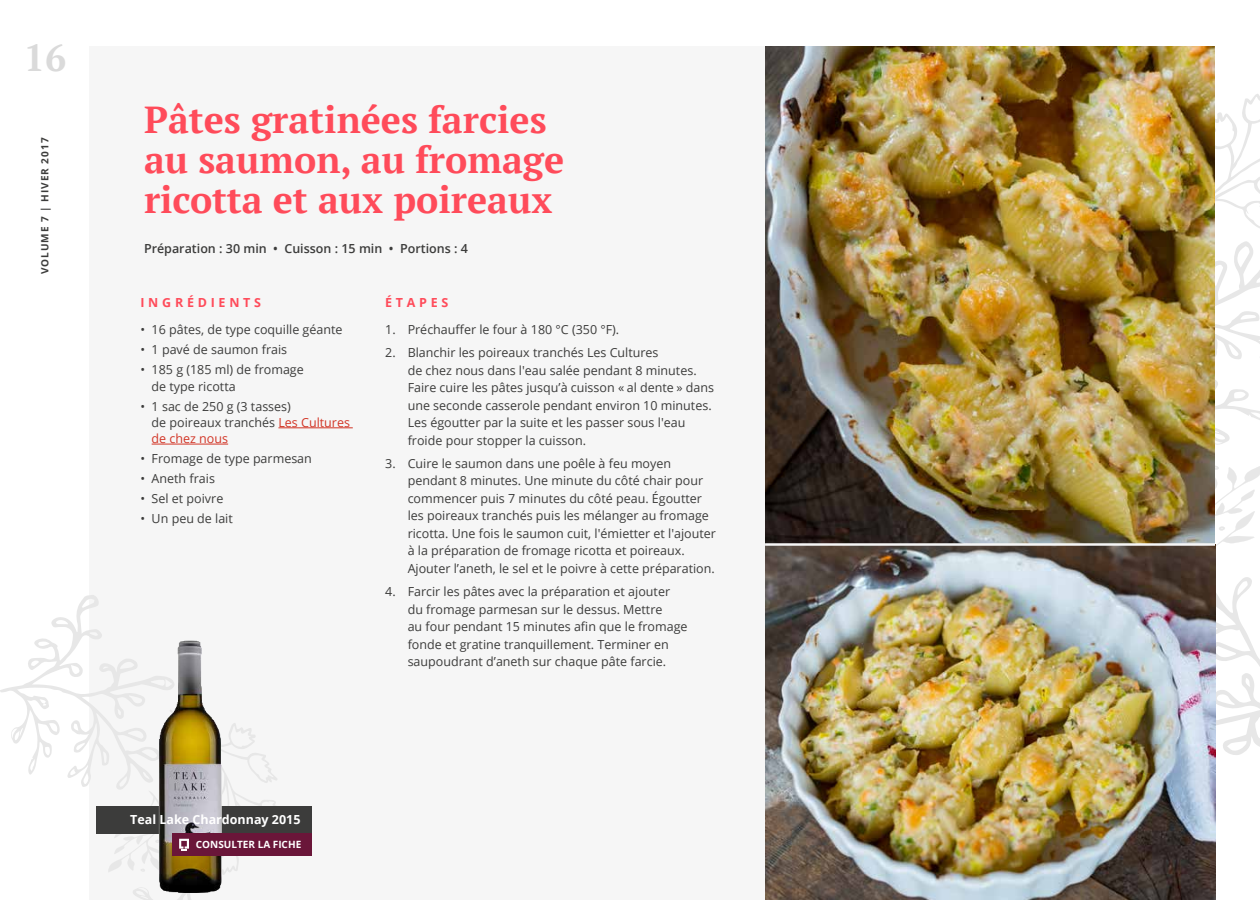
<style>
.page{position:relative;width:1260px;height:900px;background:#fff}
.page>*{position:absolute;margin:0;border:0;box-sizing:border-box;transform-origin:0 0}
.t1{font:700 37.5px/40px "PT Serif";color:#ff4b5a}
.t2{font:700 37.5px "PT Serif";color:#dadada}
.t3{font:12.5px/17.5px "Open Sans";color:#3c3c3b}
.t4{font:600 12.5px "Open Sans";color:#3c3c3b}
.t5{font:700 12.5px "Open Sans";color:#fff}
.t6{font:700 12.5px "Open Sans";letter-spacing:.3em;color:#ff4b5a}
.t7{font:700 10px "Open Sans";letter-spacing:.1em;color:#3c3c3b}
.t8{font:700 10px "Open Sans";color:#fff}
.s1{color:#d23627}
</style>
<div class="page">
<div style="left:89px;top:46px;width:1126px;height:854px;background:#f6f6f6"></div>
<svg style="left:1215px;top:466px;width:45px;height:376px"></svg>
<svg style="left:1215px;top:94px;width:45px;height:128px"></svg>
<svg style="left:1215px;top:222px;width:45px;height:223px"></svg>
<img style="left:765px;top:47px;width:450px;height:496px">
<img style="left:765px;top:546px;width:450px;height:354px">
<hr style="left:278px;top:428px;width:75px;height:1px;background:#d23627">
<hr style="left:152px;top:444px;width:76px;height:1px;background:#d23627">
<div style="left:97px;top:806px;width:215px;height:28px;background:#3c3c3b"></div>
<div style="left:172px;top:834px;width:140px;height:22px;background:#6a1639"></div>
<svg style="left:0;top:595px;width:288px;height:305px"></svg>
<h1 class="t2" style="left:24px;top:32px;width:44px">16</h1>
<p class="t7" style="left:38px;top:274px;width:138px;rotate:-90deg">VOLUME 7 | HIVER 2017</p>
<h1 class="t1" style="left:144px;top:100px;width:422px">Pâtes gratinées farcies au saumon, au fromage ricotta et aux poireaux</h1>
<p class="t4" style="left:144px;top:240px;width:325px">Préparation : 30 min • Cuisson : 15 min • Portions : 4</p>
<p class="t6" style="left:140px;top:294px;width:122px">INGRÉDIENTS</p>
<p class="t6" style="left:385px;top:294px;width:65px">ÉTAPES</p>
<p class="t3" style="left:140px;top:321px;width:204px">• 16 pâtes, de type coquille géante</p>
<p class="t3" style="left:140px;top:341px;width:148px">• 1 pavé de saumon frais</p>
<p class="t3" style="left:152px;top:361px;width:154px;line-height:16.2px;text-indent:-11px">• 185 g (185 ml) de fromage de type ricotta</p>
<p class="t3" style="left:152px;top:398px;width:200px;line-height:16.2px;text-indent:-11px">• 1 sac de 250 g (3 tasses)<br>de poireaux tranchés <span class="s1">Les Cultures de chez nous</span></p>
<p class="t3" style="left:140px;top:450px;width:173px">• Fromage de type parmesan</p>
<p class="t3" style="left:140px;top:470px;width:76px">• Aneth frais</p>
<p class="t3" style="left:140px;top:490px;width:84px">• Sel et poivre</p>
<p class="t3" style="left:140px;top:510px;width:94px">• Un peu de lait</p>
<p class="t3" style="left:385px;top:321px;width:236px">1. Préchauffer le four à 180 °C (350 °F).</p>
<p class="t3" style="left:408px;top:344px;width:308px;text-indent:-22px">2. Blanchir les poireaux tranchés Les Cultures<br>de chez nous dans l'eau salée pendant 8 minutes.<br>Faire cuire les pâtes jusqu’à cuisson « al dente » dans une seconde casserole pendant environ 10 minutes.<br>Les égoutter par la suite et les passer sous l'eau froide pour stopper la cuisson.</p>
<p class="t3" style="left:408px;top:454px;width:310px;text-indent:-22px">3. Cuire le saumon dans une poêle à feu moyen pendant 8 minutes. Une minute du côté chair pour commencer puis 7 minutes du côté peau. Égoutter les poireaux tranchés puis les mélanger au fromage ricotta. Une fois le saumon cuit, l'émietter et l'ajouter à la préparation de fromage ricotta et poireaux.<br>Ajouter l’aneth, le sel et le poivre à cette préparation.</p>
<p class="t3" style="left:408px;top:582px;width:281px;text-indent:-22px">4. Farcir les pâtes avec la préparation et ajouter du fromage parmesan sur le dessus. Mettre<br>au four pendant 15 minutes afin que le fromage fonde et gratine tranquillement. Terminer en saupoudrant d’aneth sur chaque pâte farcie.</p>
<p class="t5" style="left:130px;top:811px;width:172px">Teal Lake Chardonnay 2015</p>
<p class="t8" style="left:196px;top:837px;width:107px">CONSULTER LA FICHE</p>
</div>
